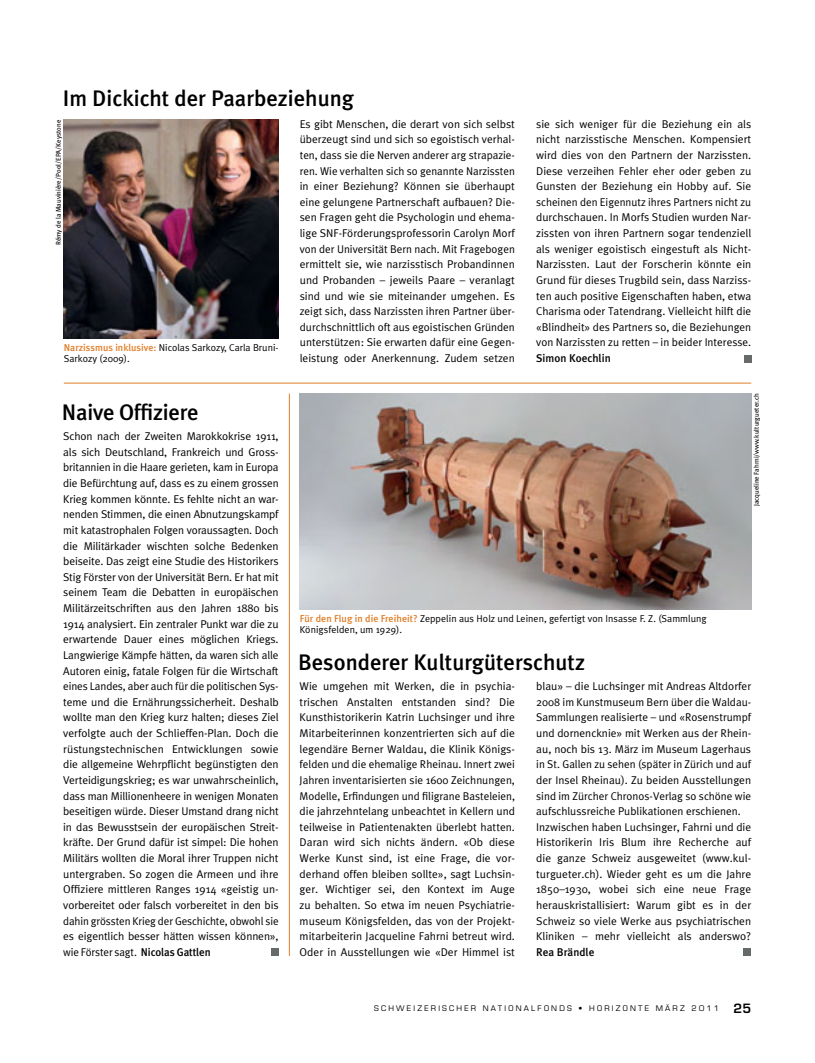
<style>
.page{position:relative;width:815px;height:1063px;background:#fff}
.page>*{position:absolute;margin:0;border:0;box-sizing:border-box;transform-origin:0 0}
.t1{font:500 22.5px "Meta Plus";color:#000}
.t2{font:11.25px/15.6px "Meta Plus Normal";color:#000;text-align:justify}
.t3{font:500 11.25px "Meta Plus";color:#000}
.t4{font:10px/11.2px "Meta Plus Normal";letter-spacing:.005em;color:#000}
.t5{font:7.5px "Eurostile LT";letter-spacing:.3em;color:#000}
.t6{font:6.88px "Meta Plus";color:#000}
.s1{font-family:"Meta Plus";font-weight:500;color:#e07e27}
.s2{font-family:"Meta Plus";font-weight:500}
.s3{font-weight:600;font-size:12.5px}
</style>
<div class="page">
<div style="left:744px;top:355px;width:7px;height:7px;background:#676a6b"></div>
<hr style="left:289px;top:394px;width:1px;height:562px;background:#e07e27">
<hr style="left:64px;top:383px;width:687px;height:1px;background:#e07e27">
<div style="left:272px;top:949px;width:7px;height:7px;background:#676a6b"></div>
<div style="left:744px;top:949px;width:7px;height:7px;background:#676a6b"></div>
<img style="left:300px;top:393px;width:451px;height:216px">
<img style="left:64px;top:120px;width:215px;height:218px">
<h1 class="t1" style="left:63px;top:85px;width:293px">Im Dickicht der Paarbeziehung</h1>
<p class="t2" style="left:300px;top:116px;width:217px">Es gibt Menschen, die derart von sich selbst überzeugt sind und sich so egoistisch verhal&shy;ten, dass sie die Nerven anderer arg strapazie&shy;ren. Wie verhalten sich so genannte Narzissten in einer Beziehung? Können sie überhaupt eine gelungene Partnerschaft aufbauen? Die&shy;sen Fragen geht die Psychologin und ehema&shy;lige SNF-Förderungsprofessorin Carolyn Morf von der Universität Bern nach. Mit Fragebogen ermittelt sie, wie narzisstisch Probandinnen und Probanden – jeweils Paare – veranlagt sind und wie sie miteinander umgehen. Es zeigt sich, dass Narzissten ihren Partner über&shy;durchschnittlich oft aus egoistischen Gründen unterstützen: Sie erwarten dafür eine Gegen&shy;leistung oder Anerkennung. Zudem setzen</p>
<p class="t2" style="left:536px;top:116px;width:217px">sie sich weniger für die Beziehung ein als nicht narzisstische Menschen. Kompensiert wird dies von den Partnern der Narzissten.<br>Diese verzeihen Fehler eher oder geben zu Gunsten der Beziehung ein Hobby auf. Sie scheinen den Eigennutz ihres Partners nicht zu durchschauen. In Morfs Studien wurden Nar&shy;zissten von ihren Partnern sogar tendenziell als weniger egoistisch eingestuft als Nicht-Narzissten. Laut der Forscherin könnte ein Grund für dieses Trugbild sein, dass Narziss&shy;ten auch positive Eigenschaften haben, etwa Charisma oder Tatendrang. Vielleicht hilft die «Blindheit» des Partners so, die Beziehungen von Narzissten zu retten – in beider Interesse.</p>
<p class="t6" style="left:55px;top:245px;width:127px;rotate:-90deg">Rémy de la Mauvinière/Pool/EPA/Keystone</p>
<p class="t4" style="left:64px;top:342px;width:216px"><span class="s1">Narzissmus inklusive:</span> Nicolas Sarkozy, Carla Bruni-<br>Sarkozy (2009).</p>
<p class="t3" style="left:536px;top:352px;width:76px">Simon Koechlin</p>
<h1 class="t1" style="left:62px;top:399px;width:138px">Naive Offiziere</h1>
<p class="t2" style="left:63px;top:428px;width:217px">Schon nach der Zweiten Marokkokrise 1911, als sich Deutschland, Frankreich und Gross&shy;britannien in die Haare gerieten, kam in Europa die Befürchtung auf, dass es zu einem grossen Krieg kommen könnte. Es fehlte nicht an war&shy;nenden Stimmen, die einen Abnutzungskampf mit katastrophalen Folgen voraussagten. Doch die Militärkader wischten solche Bedenken beiseite. Das zeigt eine Studie des Historikers Stig Förster von der Universität Bern. Er hat mit seinem Team die Debatten in europäischen Militärzeitschriften aus den Jahren 1880 bis 1914 analysiert. Ein zentraler Punkt war die zu erwartende Dauer eines möglichen Kriegs.<br>Langwierige Kämpfe hätten, da waren sich alle Autoren einig, fatale Folgen für die Wirtschaft eines Landes, aber auch für die politischen Sys&shy;teme und die Ernährungssicherheit. Deshalb wollte man den Krieg kurz halten; dieses Ziel verfolgte auch der Schlieffen-Plan. Doch die rüstungstechnischen Entwicklungen sowie die allgemeine Wehrpflicht begünstigten den Verteidigungskrieg; es war unwahrscheinlich, dass man Millionenheere in wenigen Monaten beseitigen würde. Dieser Umstand drang nicht in das Bewusstsein der europäischen Streit&shy;kräfte. Der Grund dafür ist simpel: Die hohen Militärs wollten die Moral ihrer Truppen nicht untergraben. So zogen die Armeen und ihre Offiziere mittleren Ranges 1914 «geistig un&shy;vorbereitet oder falsch vorbereitet in den bis dahin grössten Krieg der Geschichte, obwohl sie es eigentlich besser hätten wissen können», wie Förster sagt. <span class="s2">Nicolas Gattlen</span></p>
<p class="t4" style="left:300px;top:613px;width:409px"><span class="s1">Für den Flug in die Freiheit?</span> Zeppelin aus Holz und Leinen, gefertigt von Insasse F. Z. (Sammlung<br>Königsfelden, um 1929).</p>
<h1 class="t1" style="left:298px;top:650px;width:288px">Besonderer Kulturgüterschutz</h1>
<p class="t6" style="left:752px;top:506px;width:114px;rotate:-90deg">Jacqueline Fahrni/www.kulturgueter.ch</p>
<p class="t2" style="left:300px;top:678px;width:217px;text-align:left">Wie umgehen mit Werken, die in psychia&shy;trischen Anstalten entstanden sind? Die Kunsthistorikerin Katrin Luchsinger und ihre Mitarbeiterinnen konzentrierten sich auf die legendäre Berner Waldau, die Klinik Königs&shy;felden und die ehemalige Rheinau. Innert zwei Jahren inventarisierten sie 1600 Zeichnungen, Modelle, Erfindungen und filigrane Basteleien, die jahrzehntelang unbeachtet in Kellern und teilweise in Patientenakten überlebt hatten.<br>Daran wird sich nichts ändern. «Ob diese Werke Kunst sind, ist eine Frage, die vor&shy;derhand offen bleiben sollte», sagt Luchsin&shy;ger. Wichtiger sei, den Kontext im Auge zu behalten. So etwa im neuen Psychiatrie&shy;museum Königsfelden, das von der Projekt---- mitarbeiterin Jacqueline Fahrni betreut wird.<br>Oder in Ausstellungen wie «Der Himmel ist</p>
<p class="t2" style="left:536px;top:678px;width:216px;text-align:left">blau» – die Luchsinger mit Andreas Altdorfer 2008 im Kunstmuseum Bern über die Waldau-Sammlungen realisierte – und «Rosenstrumpf und dornencknie» mit Werken aus der Rhein&shy;au, noch bis 13. März im Museum Lagerhaus in St. Gallen zu sehen (später in Zürich und auf der Insel Rheinau). Zu beiden Ausstellungen sind im Zürcher Chronos-Verlag so schöne wie aufschlussreiche Publikationen erschienen.<br>Inzwischen haben Luchsinger, Fahrni und die Historikerin Iris Blum ihre Recherche auf die ganze Schweiz ausgeweitet (www.kul&shy;turgueter.ch). Wieder geht es um die Jahre 1850–1930, wobei sich eine neue Frage herauskristallisiert: Warum gibt es in der Schweiz so viele Werke aus psychiatrischen Kliniken – mehr vielleicht als anderswo?</p>
<p class="t3" style="left:536px;top:945px;width:60px">Rea Brändle</p>
<p class="t5" style="left:374px;top:1003px;width:306px">SCHWEIZERISCHER NATIONALFONDS • HORIZONTE MÄRZ</p>
<p class="t5" style="left:692px;top:1003px;width:61px">2011 <span class="s3">25</span></p>
</div>
